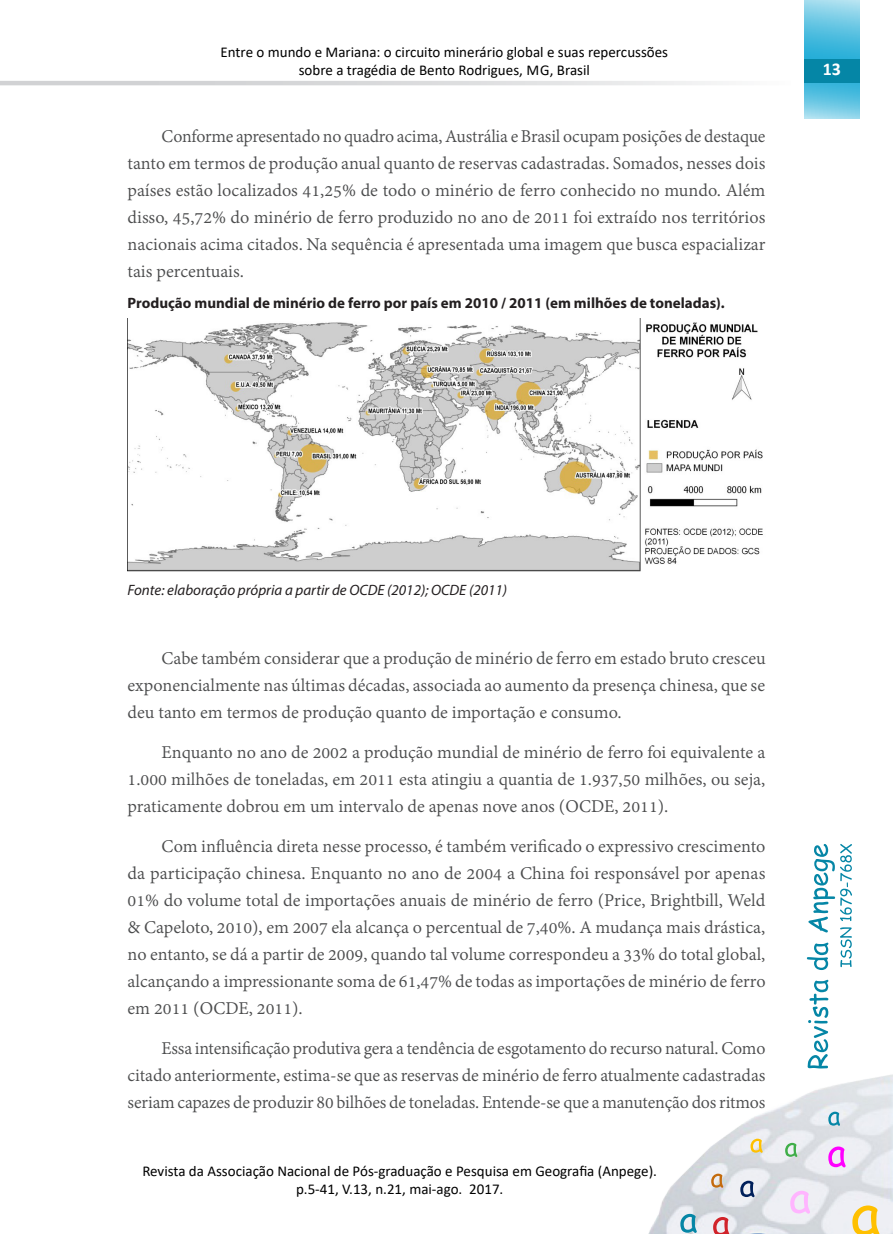
<style>
.page{position:relative;width:893px;height:1234px;background:#fff}
.page>*{position:absolute;margin:0;border:0;box-sizing:border-box;transform-origin:0 0}
.t1{font:19.5px/27px "Adobe Devanagari";color:#4b4c4d;text-align:justify}
.t2{font:700 18px "Calibri";color:#fff}
.t3{font:15px/18px "Calibri";color:#000;text-align:center}
.t4{font:700 15px "Myriad Pro";color:#231f20}
.t5{font:italic 15px "Myriad Pro";color:#231f20}
</style>
<div class="page">
<svg style="left:0;top:81px;width:723px;height:4px;background:#dbdcdd"></svg>
<svg style="left:804px;top:0;width:55px;height:119px;background:#63c4e2"></svg>
<div style="left:804px;top:59px;width:55px;height:24px;background:#0586a6"></div>
<svg style="left:807px;top:844px;width:45px;height:224px"></svg>
<img style="left:649px;top:1074px;width:244px;height:159px">
<svg style="left:750px;top:1138px;width:13px;height:14px"></svg>
<svg style="left:852px;top:1205px;width:27px;height:28px"></svg>
<svg style="left:680px;top:1213px;width:17px;height:19px"></svg>
<svg style="left:711px;top:1173px;width:12px;height:14px"></svg>
<svg style="left:828px;top:1111px;width:12px;height:14px"></svg>
<svg style="left:828px;top:1146px;width:18px;height:21px"></svg>
<svg style="left:713px;top:1216px;width:16px;height:17px"></svg>
<svg style="left:785px;top:1142px;width:12px;height:14px"></svg>
<svg style="left:740px;top:1180px;width:14px;height:16px"></svg>
<svg style="left:790px;top:1190px;width:20px;height:23px"></svg>
<img style="left:128px;top:318px;width:635px;height:254px">
<p class="t3" style="left:221px;top:43px;width:449px">Entre o mundo e Mariana: o circuito minerário global e suas repercussões sobre a tragédia de Bento Rodrigues, MG, Brasil</p>
<p class="t1" style="left:128px;top:124px;width:639px;text-indent:34px">Conforme apresentado no quadro acima, Austrália e Brasil ocupam posições de destaque tanto em termos de produção anual quanto de reservas cadastradas. Somados, nesses dois países estão localizados 41,25% de todo o minério de ferro conhecido no mundo. Além disso, 45,72% do minério de ferro produzido no ano de 2011 foi extraído nos territórios nacionais acima citados. Na sequência é apresentada uma imagem que busca espacializar tais percentuais.</p>
<p class="t4" style="left:128px;top:292px;width:599px">Produção mundial de minério de ferro por país em 2010 / 2011 (em milhões de toneladas).</p>
<p class="t2" style="left:823px;top:57px;width:20px">13</p>
<p class="t5" style="left:128px;top:580px;width:381px">Fonte: elaboração própria a partir de OCDE (2012); OCDE (2011)</p>
<p class="t1" style="left:128px;top:646px;width:640px;text-indent:34px">Cabe também considerar que a produção de minério de ferro em estado bruto cresceu exponencialmente nas últimas décadas, associada ao aumento da presença chinesa, que se deu tanto em termos de produção quanto de importação e consumo.</p>
<p class="t1" style="left:128px;top:740px;width:639px;text-indent:34px">Enquanto no ano de 2002 a produção mundial de minério de ferro foi equivalente a 1.000 milhões de toneladas, em 2011 esta atingiu a quantia de 1.937,50 milhões, ou seja, praticamente dobrou em um intervalo de apenas nove anos (OCDE, 2011).</p>
<p class="t1" style="left:128px;top:833px;width:639px;text-indent:34px">Com influência direta nesse processo, é também verificado o expressivo crescimento da participação chinesa. Enquanto no ano de 2004 a China foi responsável por apenas 01% do volume total de importações anuais de minério de ferro (Price, Brightbill, Weld &amp; Capeloto, 2010), em 2007 ela alcança o percentual de 7,40%. A mudança mais drástica, no entanto, se dá a partir de 2009, quando tal volume correspondeu a 33% do total global, alcançando a impressionante soma de 61,47% de todas as importações de minério de ferro em 2011 (OCDE, 2011).</p>
<p class="t1" style="left:128px;top:1035px;width:639px;text-indent:34px">Essa intensificação produtiva gera a tendência de esgotamento do recurso natural. Como citado anteriormente, estima-se que as reservas de minério de ferro atualmente cadastradas seriam capazes de produzir 80 bilhões de toneladas. Entende-se que a manutenção dos ritmos</p>
<p class="t3" style="left:142px;top:1161px;width:516px">Revista da Associação Nacional de Pós-graduação e Pesquisa em Geografia (Anpege). p.5-41, V.13, n.21, mai-ago. 2017.</p>
</div>
